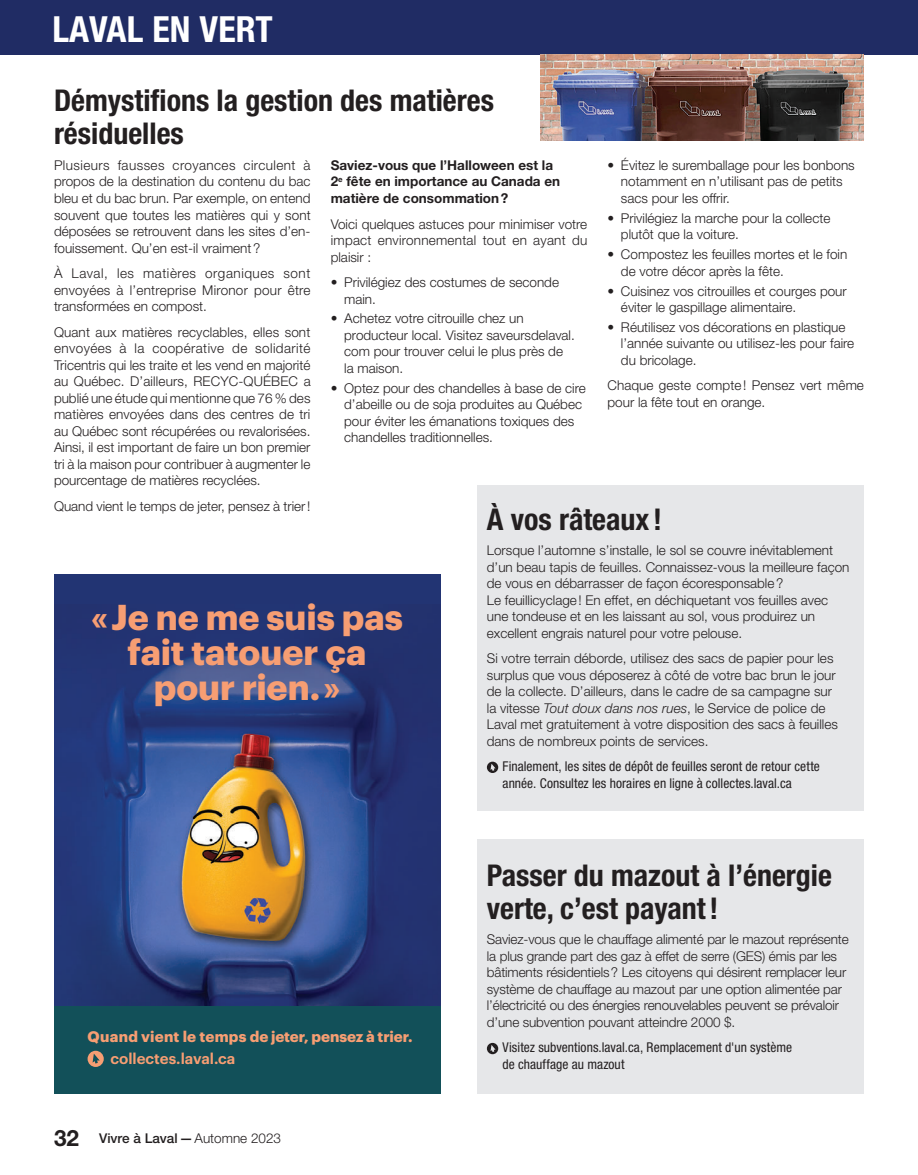
<style>
.page{position:relative;width:918px;height:1175px;background:#fff}
.page>*{position:absolute;margin:0;border:0;box-sizing:border-box;transform-origin:0 0}
.t1{font:700 condensed 36px "Helvetica Neue LT Std";letter-spacing:.005em;color:#fff}
.t2{font:700 35.25px/35.2px "Graphik";color:#f79e73;text-align:center}
.t3{font:700 condensed 30px/33px "Helvetica Neue LT Std";color:#231f20}
.t4{font:700 15px "Graphik";letter-spacing:.005em;color:#f79e73}
.t5{font:600 15px "Graphik";color:#f79e73}
.t6{font:300 13.5px/16.5px "Helvetica Neue LT Std";color:#231f20}
.t7{font:condensed 13.5px/16.5px "Helvetica Neue LT Std";letter-spacing:.005em;color:#231f20}
.t8{font:700 13.5px/16.5px "Helvetica Neue LT Std";color:#231f20}
.t9{font:500 13.5px "Helvetica Neue LT Std";color:#231f20}
.s1{font-style:italic}
.s2{font-weight:700;font-size:22.5px}
.s3{font-weight:300}
</style>
<div class="page">
<div style="left:0;top:0;width:918px;height:54px;background:#202c64"></div>
<div style="left:54px;top:574px;width:386px;height:520px;background:#223473"></div>
<img style="left:54px;top:652px;width:351px;height:354px">
<div style="left:54px;top:1006px;width:386px;height:88px;background:#125059"></div>
<svg style="left:88px;top:1050px;width:16px;height:17px"></svg>
<div style="left:478px;top:485px;width:386px;height:325px;background:#e6e7e9"></div>
<svg style="left:487px;top:761px;width:11px;height:12px"></svg>
<div style="left:478px;top:839px;width:386px;height:255px;background:#e6e7e9"></div>
<svg style="left:487px;top:1042px;width:11px;height:12px"></svg>
<img style="left:540px;top:54px;width:324px;height:86px">
<h1 class="t1" style="left:52px;top:7px;width:222px">LAVAL EN VERT</h1>
<h3 class="t3" style="left:54px;top:84px;width:442px">Démystifions la gestion des matières résiduelles</h3>
<p class="t6" style="left:54px;top:157px;width:258px;text-align:justify">Plusieurs fausses croyances circulent à propos de la destination du contenu du bac bleu et du bac brun. Par exemple, on entend souvent que toutes les matières qui y sont déposées se retrouvent dans les sites d’en&shy;fouissement. Qu’en est-il vraiment?</p>
<p class="t6" style="left:54px;top:265px;width:258px;text-align:justify">À Laval, les matières organiques sont envoyées à l’entreprise Mironor pour être transformées en compost.</p>
<p class="t6" style="left:54px;top:323px;width:258px;text-align:justify">Quant aux matières recyclables, elles sont envoyées à la coopérative de solidarité Tricentris qui les traite et les vend en majorité au Québec. D’ailleurs, RECYC-QUÉBEC a publié une étude qui mentionne que 76 % des matières envoyées dans des centres de tri au Québec sont récupérées ou revalorisées.<br>Ainsi, il est important de faire un bon premier tri à la maison pour contribuer à augmenter le pourcentage de matières recyclées.</p>
<p class="t6" style="left:54px;top:497px;width:258px">Quand vient le temps de jeter, pensez à trier!</p>
<p class="t6" style="left:621px;top:157px;width:235px;text-indent:-14px">• Évitez le suremballage pour les bonbons notamment en n’utilisant pas de petits sacs pour les offrir.</p>
<p class="t6" style="left:621px;top:209px;width:211px;text-indent:-14px">• Privilégiez la marche pour la collecte plutôt que la voiture.</p>
<p class="t6" style="left:621px;top:246px;width:228px;text-indent:-14px">• Compostez les feuilles mortes et le foin de votre décor après la fête.</p>
<p class="t6" style="left:621px;top:282px;width:227px;text-indent:-14px">• Cuisinez vos citrouilles et courges pour éviter le gaspillage alimentaire.</p>
<p class="t6" style="left:621px;top:318px;width:235px;text-indent:-14px">• Réutilisez vos décorations en plastique l’année suivante ou utilisez-les pour faire du bricolage.</p>
<p class="t6" style="left:607px;top:377px;width:258px">Chaque geste compte ! Pensez vert même pour la fête tout en orange.</p>
<p class="t8" style="left:331px;top:157px;width:231px">Saviez-vous que l’Halloween est la<br>2<sup>e</sup> fête en importance au Canada en matière de consommation?</p>
<p class="t6" style="left:331px;top:215px;width:258px;text-align:justify">Voici quelques astuces pour minimiser votre impact environnemental tout en ayant du plaisir :</p>
<p class="t6" style="left:344px;top:274px;width:216px;text-indent:-14px">• Privilégiez des costumes de seconde main.</p>
<p class="t6" style="left:344px;top:310px;width:232px;text-indent:-14px">• Achetez votre citrouille chez un producteur local. Visitez saveursdelaval. com pour trouver celui le plus près de la maison.</p>
<p class="t6" style="left:344px;top:379px;width:243px;text-indent:-14px">• Optez pour des chandelles à base de cire d’abeille ou de soja produites au Québec pour éviter les émanations toxiques des chandelles traditionnelles.</p>
<h3 class="t3" style="left:487px;top:502px;width:177px">À vos râteaux !</h3>
<p class="t6" style="left:487px;top:541px;width:364px">Lorsque l’automne s’installe, le sol se couvre inévitablement d’un beau tapis de feuilles. Connaissez-vous la meilleure façon de vous en débarrasser de façon écoresponsable?<br>Le feuillicyclage! En effet, en déchiquetant vos feuilles avec une tondeuse et en les laissant au sol, vous produirez un excellent engrais naturel pour votre pelouse.</p>
<p class="t6" style="left:487px;top:649px;width:353px">Si votre terrain déborde, utilisez des sacs de papier pour les surplus que vous déposerez à côté de votre bac brun le jour de la collecte. D’ailleurs, dans le cadre de sa campagne sur la vitesse <span class="s1">Tout doux dans nos rues</span>, le Service de police de Laval met gratuitement à votre disposition des sacs à feuilles dans de nombreux points de services.</p>
<p class="t7" style="left:503px;top:758px;width:319px">Finalement, les sites de dépôt de feuilles seront de retour cette année. Consultez les horaires en ligne à collectes.laval.ca</p>
<h2 class="t2" style="left:91px;top:596px;width:313px">« Je ne me suis pas fait tatouer ça pour rien. »</h2>
<p class="t4" style="left:88px;top:1025px;width:327px">Quand vient le temps de jeter, pensez à trier.</p>
<p class="t5" style="left:110px;top:1047px;width:126px">collectes.laval.ca</p>
<p class="t9" style="left:54px;top:1129px;width:229px"><span class="s2">32</span> Vivre à Laval—<span class="s3">Automne 2023</span></p>
<h3 class="t3" style="left:487px;top:858px;width:347px">Passer du mazout à l’énergie verte, c’est payant!</h3>
<p class="t6" style="left:487px;top:931px;width:363px">Saviez-vous que le chauffage alimenté par le mazout représente la plus grande part des gaz à effet de serre (GES) émis par les bâtiments résidentiels? Les citoyens qui désirent remplacer leur système de chauffage au mazout par une option alimentée par l’électricité ou des énergies renouvelables peuvent se prévaloir d’une subvention pouvant atteindre 2000 $.</p>
<p class="t7" style="left:503px;top:1039px;width:291px">Visitez subventions.laval.ca, Remplacement d'un système de chauffage au mazout</p>
</div>
